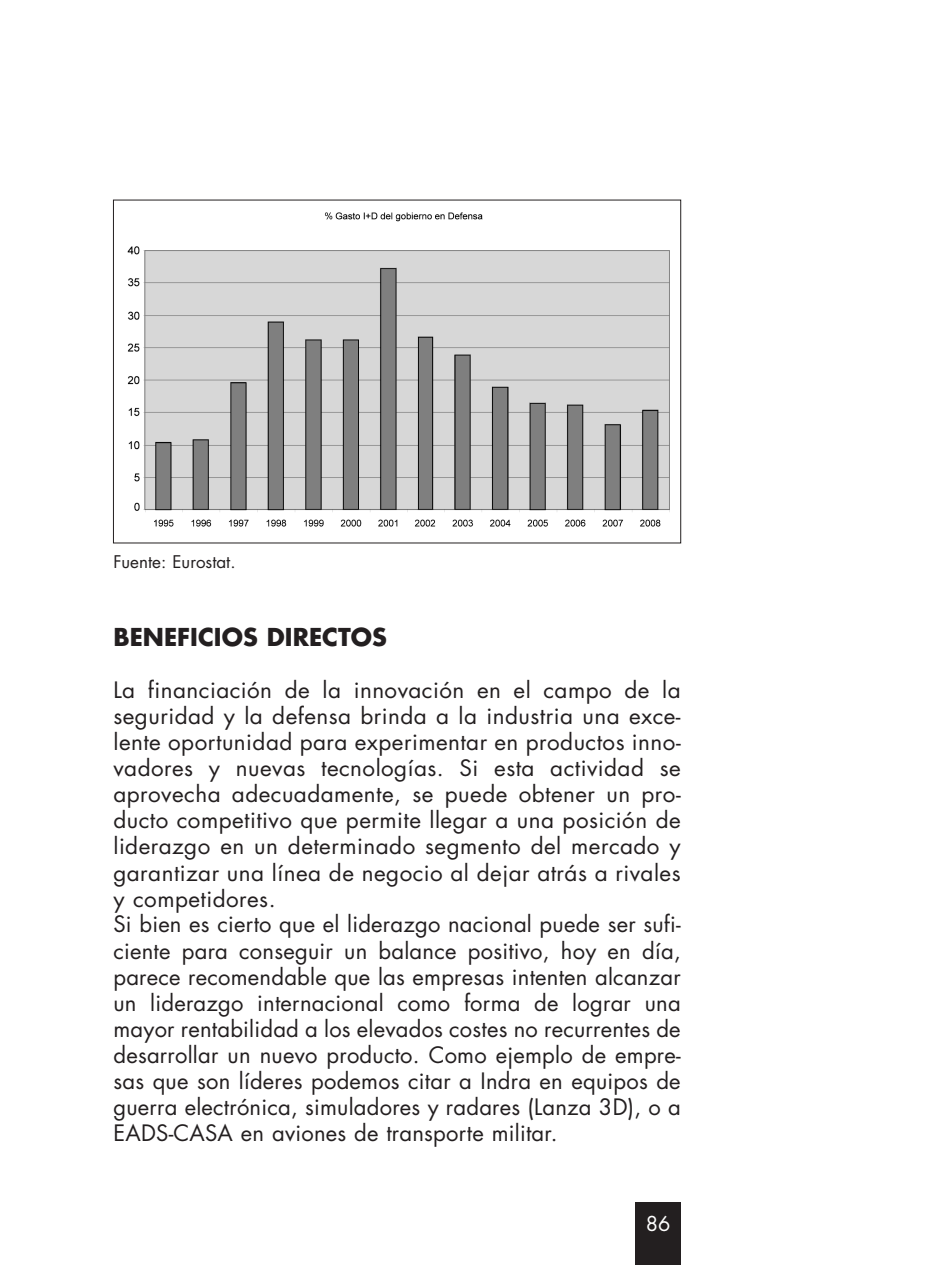
<style>
.page{position:relative;width:936px;height:1276px;background:#fff}
.page>*{position:absolute;margin:0;border:0;box-sizing:border-box;transform-origin:0 0}
.t1{font:700 24px "Futura";color:#231f20}
.t2{font:22px/26px "Futura";letter-spacing:.01em;color:#231f20}
.t3{font:20px "Futura";color:#fff}
.t4{font:17px "Futura";color:#231f20}
</style>
<div class="page">
<div style="left:635px;top:1202px;width:45px;height:62px;background:#231f20"></div>
<img style="left:127px;top:212px;width:543px;height:315px">
<p class="t4" style="left:113px;top:551px;width:124px">Fuente: Eurostat.</p>
<p class="t1" style="left:113px;top:621px;width:272px">BENEFICIOS DIRECTOS</p>
<p class="t2" style="left:113px;top:677px;width:568px">La financiación de la innovación en el campo de la seguridad y la defensa brinda a la industria una exce&shy;lente oportunidad para experimentar en productos inno&shy;vadores y nuevas tecnologías. Si esta actividad se aprovecha adecuadamente, se puede obtener un pro&shy;ducto competitivo que permite llegar a una posición de liderazgo en un determinado segmento del mercado y garantizar una línea de negocio al dejar atrás a rivales y competidores.<br>Si bien es cierto que el liderazgo nacional puede ser sufi&shy;ciente para conseguir un balance positivo, hoy en día, parece recomendable que las empresas intenten alcanzar un liderazgo internacional como forma de lograr una mayor rentabilidad a los elevados costes no recurrentes de desarrollar un nuevo producto. Como ejemplo de empre&shy;sas que son líderes podemos citar a Indra en equipos de guerra electrónica, simuladores y radares (Lanza 3D), o a EADS-CASA en aviones de transporte militar.</p>
<p class="t3" style="left:645px;top:1211px;width:26px">86</p>
</div>
